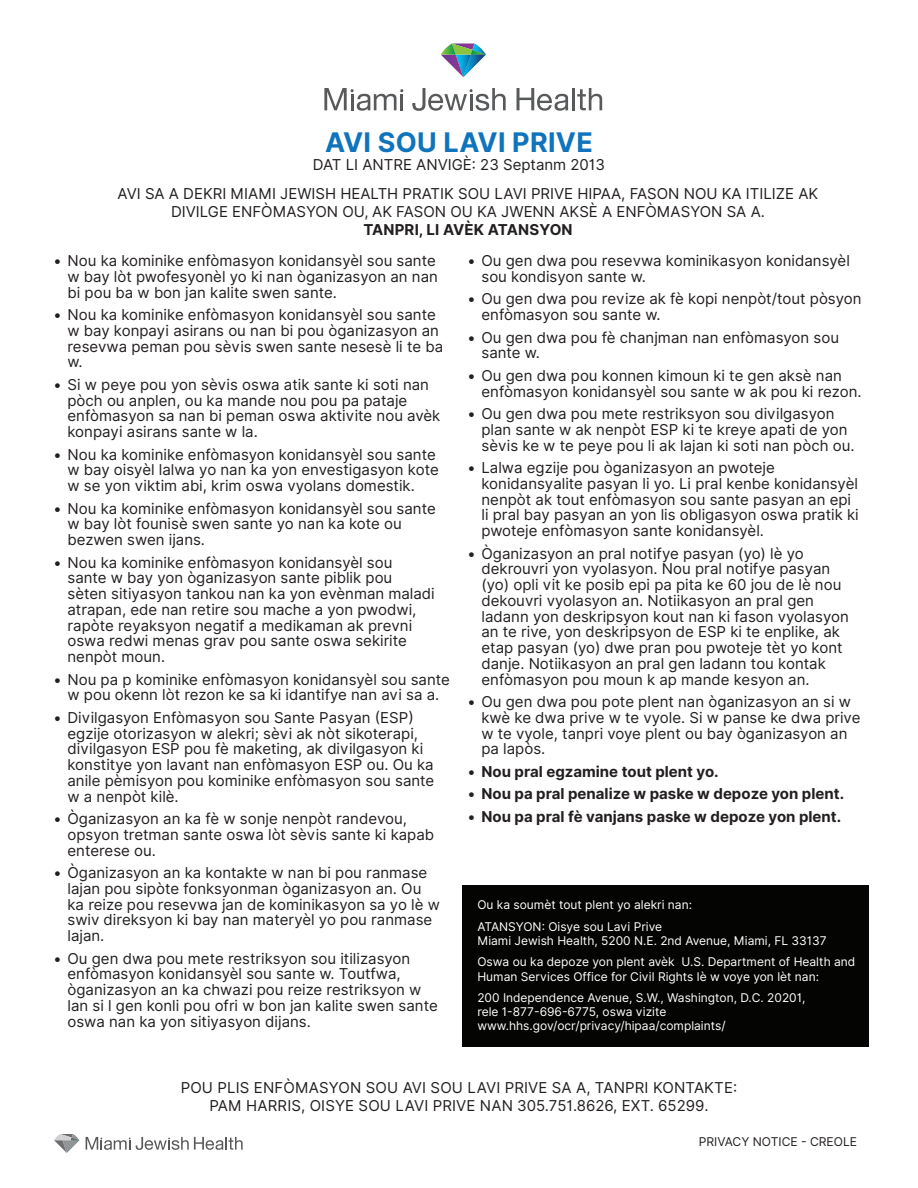
<style>
.page{position:relative;width:918px;height:1188px;background:#fff}
.page>*{position:absolute;margin:0;border:0;box-sizing:border-box;transform-origin:0 0}
.t1{font:700 27px "Inter";letter-spacing:.01em;color:#1074bc}
.t2{font:15px/15.8px "Inter";color:#231f20}
.t3{font:700 15px "Inter";color:#231f20}
.t4{font:12.15px "Inter";color:#231f20}
.t5{font:12px/14.4px "Inter";color:#fff}
.s1{font-weight:700}
</style>
<div class="page">
<div style="left:463px;top:885px;width:406px;height:162px;background:#040503"></div>
<svg style="left:441px;top:44px;width:45px;height:33px"></svg>
<hr style="left:572px;top:88px;width:3px;height:22px;background:#58595b">
<svg style="left:577px;top:88px;width:25px;height:22px"></svg>
<svg style="left:517px;top:88px;width:51px;height:23px"></svg>
<svg style="left:324px;top:88px;width:80px;height:23px"></svg>
<svg style="left:412px;top:88px;width:94px;height:23px"></svg>
<svg style="left:54px;top:1134px;width:25px;height:19px"></svg>
<svg style="left:86px;top:1137px;width:157px;height:13px"></svg>
<p class="t1" style="left:325px;top:122px;width:269px">AVI SOU LAVI PRIVE</p>
<p class="t2" style="left:313px;top:157px;width:294px">DAT LI ANTRE ANVIGÈ: 23 Septanm 2013</p>
<p class="t2" style="left:118px;top:185px;width:702px;line-height:18px;text-align:center">AVI SA A DEKRI MIAMI JEWISH HEALTH PRATIK SOU LAVI PRIVE HIPAA, FASON NOU KA ITILIZE AK<br>DIVILGE ENFÒMASYON OU, AK FASON OU KA JWENN AKSÈ A ENFÒMASYON SA A.<br><span class="s1">TANPRI, LI AVÈK ATANSYON</span></p>
<p class="t2" style="left:68px;top:253px;width:372px;text-indent:-14px">• Nou ka kominike enfòmasyon konidansyèl sou sante w bay lòt pwofesyonèl yo ki nan òganizasyon an nan bi pou ba w bon jan kalite swen sante.</p>
<p class="t2" style="left:68px;top:307px;width:377px;text-indent:-14px">• Nou ka kominike enfòmasyon konidansyèl sou sante w bay konpayi asirans ou nan bi pou òganizasyon an resevwa peman pou sèvis swen sante nesesè li te ba w.</p>
<p class="t2" style="left:68px;top:377px;width:374px;text-indent:-14px">• Si w peye pou yon sèvis oswa atik sante ki soti nan pòch ou anplen, ou ka mande nou pou pa pataje enfòmasyon sa nan bi peman oswa aktivite nou avèk konpayi asirans sante w la.</p>
<p class="t2" style="left:68px;top:446px;width:373px;text-indent:-14px">• Nou ka kominike enfòmasyon konidansyèl sou sante w bay oisyèl lalwa yo nan ka yon envestigasyon kote w se yon viktim abi, krim oswa vyolans domestik.</p>
<p class="t2" style="left:68px;top:500px;width:370px;text-indent:-14px">• Nou ka kominike enfòmasyon konidansyèl sou sante w bay lòt founisè swen sante yo nan ka kote ou bezwen swen ijans.</p>
<p class="t2" style="left:68px;top:554px;width:369px;text-indent:-14px">• Nou ka kominike enfòmasyon konidansyèl sou sante w bay yon òganizasyon sante piblik pou sèten sitiyasyon tankou nan ka yon evènman maladi atrapan, ede nan retire sou mache a yon pwodwi, rapòte reyaksyon negatif a medikaman ak prevni oswa redwi menas grav pou sante oswa sekirite nenpòt moun.</p>
<p class="t2" style="left:54px;top:671px;width:397px;text-align:center">• Nou pa p kominike enfòmasyon konidansyèl sou sante w pou okenn lòt rezon ke sa ki idantifye nan avi sa a.</p>
<p class="t2" style="left:68px;top:710px;width:368px;text-indent:-14px">• Divilgasyon Enfòmasyon sou Sante Pasyan (ESP) egzije otorizasyon w alekri; sèvi ak nòt sikoterapi, divilgasyon ESP pou fè maketing, ak divilgasyon ki konstitye yon lavant nan enfòmasyon ESP ou. Ou ka anile pèmisyon pou kominike enfòmasyon sou sante w a nenpòt kilè.</p>
<p class="t2" style="left:68px;top:811px;width:368px;text-indent:-14px">• Òganizasyon an ka fè w sonje nenpòt randevou, opsyon tretman sante oswa lòt sèvis sante ki kapab enterese ou.</p>
<p class="t2" style="left:68px;top:865px;width:374px;text-indent:-14px">• Òganizasyon an ka kontakte w nan bi pou ranmase lajan pou sipòte fonksyonman òganizasyon an. Ou ka reize pou resevwa jan de kominikasyon sa yo lè w swiv direksyon ki bay nan materyèl yo pou ranmase lajan.</p>
<p class="t2" style="left:68px;top:950px;width:372px;text-indent:-14px">• Ou gen dwa pou mete restriksyon sou itilizasyon enfòmasyon konidansyèl sou sante w. Toutfwa, òganizasyon an ka chwazi pou reize restriksyon w lan si l gen konli pou ofri w bon jan kalite swen sante oswa nan ka yon sitiyasyon dijans.</p>
<p class="t2" style="left:482px;top:253px;width:370px;text-indent:-14px">• Ou gen dwa pou resevwa kominikasyon konidansyèl sou kondisyon sante w.</p>
<p class="t2" style="left:482px;top:291px;width:382px;text-indent:-14px">• Ou gen dwa pou revize ak fè kopi nenpòt/tout pòsyon enfòmasyon sou sante w.</p>
<p class="t2" style="left:482px;top:329px;width:359px;text-indent:-14px">• Ou gen dwa pou fè chanjman nan enfòmasyon sou sante w.</p>
<p class="t2" style="left:482px;top:368px;width:382px;text-indent:-14px">• Ou gen dwa pou konnen kimoun ki te gen aksè nan enfòmasyon konidansyèl sou sante w ak pou ki rezon.</p>
<p class="t2" style="left:482px;top:406px;width:375px;text-indent:-14px">• Ou gen dwa pou mete restriksyon sou divilgasyon plan sante w ak nenpòt ESP ki te kreye apati de yon sèvis ke w te peye pou li ak lajan ki soti nan pòch ou.</p>
<p class="t2" style="left:482px;top:460px;width:379px;text-indent:-14px">• Lalwa egzije pou òganizasyon an pwoteje konidansyalite pasyan li yo. Li pral kenbe konidansyèl nenpòt ak tout enfòmasyon sou sante pasyan an epi li pral bay pasyan an yon lis obligasyon oswa pratik ki pwoteje enfòmasyon sante konidansyèl.</p>
<p class="t2" style="left:482px;top:545px;width:369px;text-indent:-14px">• Òganizasyon an pral notifye pasyan (yo) lè yo dekrouvri yon vyolasyon. Nou pral notifye pasyan (yo) opli vit ke posib epi pa pita ke 60 jou de lè nou dekouvri vyolasyon an. Notiikasyon an pral gen ladann yon deskripsyon kout nan ki fason vyolasyon an te rive, yon deskripsyon de ESP ki te enplike, ak etap pasyan (yo) dwe pran pou pwoteje tèt yo kont danje. Notiikasyon an pral gen ladann tou kontak enfòmasyon pou moun k ap mande kesyon an.</p>
<p class="t2" style="left:482px;top:694px;width:380px;text-indent:-14px">• Ou gen dwa pou pote plent nan òganizasyon an si w kwè ke dwa prive w te vyole. Si w panse ke dwa prive w te vyole, tanpri voye plent ou bay òganizasyon an pa lapòs.</p>
<p class="t3" style="left:468px;top:760px;width:252px">• Nou pral egzamine tout plent yo.</p>
<p class="t3" style="left:468px;top:783px;width:378px">• Nou pa pral penalize w paske w depoze yon plent.</p>
<p class="t3" style="left:468px;top:805px;width:375px">• Nou pa pral fè vanjans paske w depoze yon plent.</p>
<p class="t5" style="left:477px;top:898px;width:216px">Ou ka soumèt tout plent yo alekri nan:</p>
<p class="t5" style="left:477px;top:919px;width:351px">ATANSYON: Oisye sou Lavi Prive<br>Miami Jewish Health, 5200 N.E. 2nd Avenue, Miami, FL 33137</p>
<p class="t5" style="left:477px;top:955px;width:379px">Oswa ou ka depoze yon plent avèk U.S. Department of Health and<br>Human Services Office for Civil Rights lè w voye yon lèt nan:</p>
<p class="t5" style="left:477px;top:990px;width:330px">200 Independence Avenue, S.W., Washington, D.C. 20201, rele 1-877-696-6775, oswa vizite www.hhs.gov/ocr/privacy/hipaa/complaints/</p>
<p class="t2" style="left:181px;top:1080px;width:558px">POU PLIS ENFÒMASYON SOU AVI SOU LAVI PRIVE SA A, TANPRI KONTAKTE:</p>
<p class="t2" style="left:209px;top:1098px;width:501px">PAM HARRIS, OISYE SOU LAVI PRIVE NAN 305.751.8626, EXT. 65299.</p>
<p class="t4" style="left:699px;top:1132px;width:160px">PRIVACY NOTICE - CREOLE</p>
</div>
